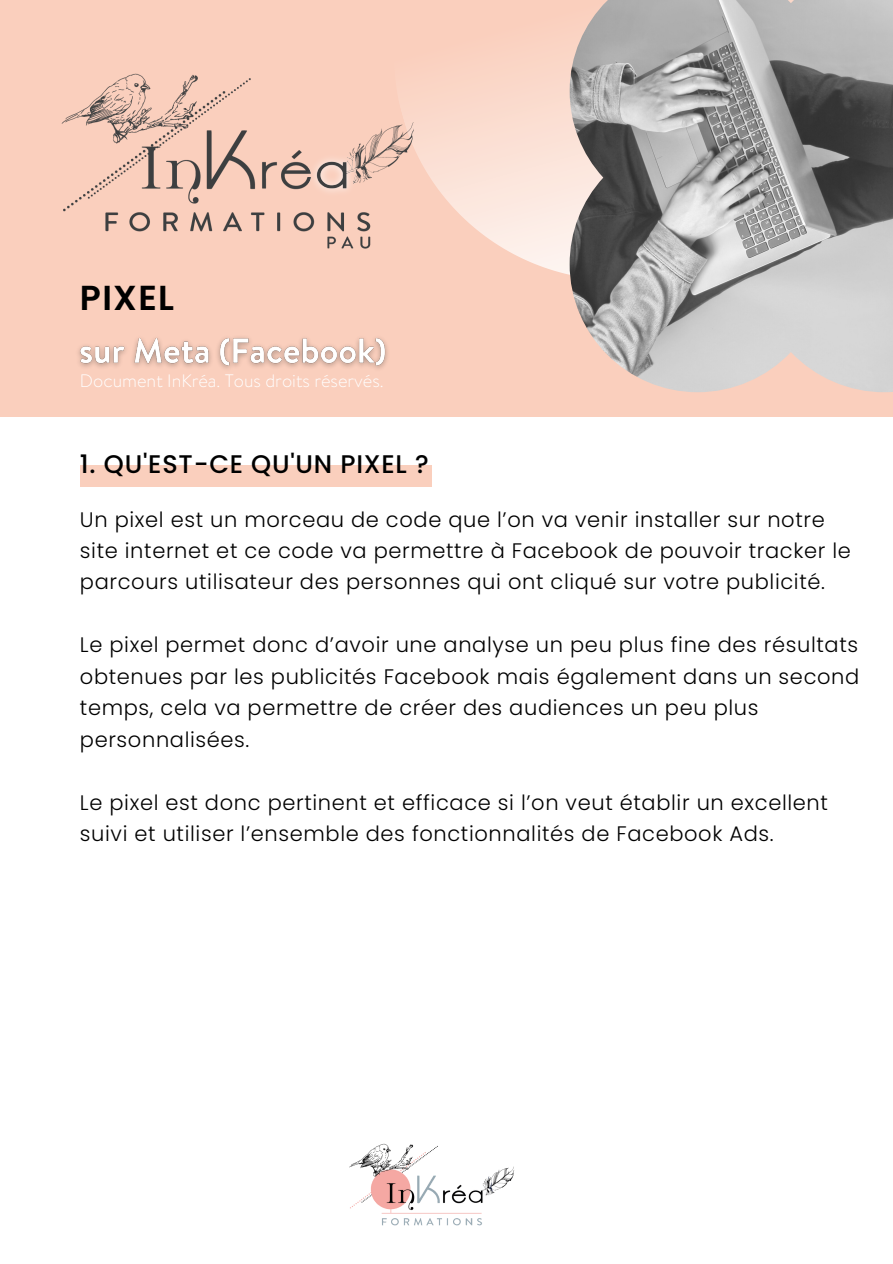
<style>
.page{position:relative;width:893px;height:1264px;background:#fff}
.page>*{position:absolute;margin:0;border:0;box-sizing:border-box;transform-origin:0 0}
.t1{font:600 34.65px "Poppins";letter-spacing:.04em;color:#000}
.t2{font:500 25.5px "Poppins";letter-spacing:.03em;color:#000}
.t3{font:300 21px/31.5px "Poppins";letter-spacing:.03em;color:#000}
.t4{font:300 18px "Brandon Text";color:#fff}
</style>
<div class="page">
<div style="left:0;top:0;width:892px;height:417px;background:#facfbd"></div>
<svg style="left:431px;top:62px;width:138px;height:213px"></svg>
<img style="left:569px;top:0;width:323px;height:392px">
<img style="left:61px;top:73px;width:370px;height:176px">
<img style="left:349px;top:1143px;width:166px;height:83px">
<div style="left:80px;top:465px;width:352px;height:21px;background:#facfbd"></div>
<img style="left:78px;top:337px;width:310px;height:32px">
<h1 class="t1" style="left:80px;top:273px;width:96px">PIXEL</h1>
<p class="t4" style="left:80px;top:368px;width:305px">Document InKréa. Tous droits réservés.</p>
<p class="t2" style="left:80px;top:446px;width:350px">1. QU'EST-CE QU'UN PIXEL ?</p>
<p class="t3" style="left:80px;top:503px;width:772px">Un pixel est un morceau de code que l’on va venir installer sur notre site internet et ce code va permettre à Facebook de pouvoir tracker le parcours utilisateur des personnes qui ont cliqué sur votre publicité.</p>
<p class="t3" style="left:80px;top:629px;width:780px">Le pixel permet donc d’avoir une analyse un peu plus fine des résultats obtenues par les publicités Facebook mais également dans un second temps, cela va permettre de créer des audiences un peu plus personnalisées.</p>
<p class="t3" style="left:80px;top:786px;width:749px">Le pixel est donc pertinent et efficace si l’on veut établir un excellent suivi et utiliser l’ensemble des fonctionnalités de Facebook Ads.</p>
</div>
